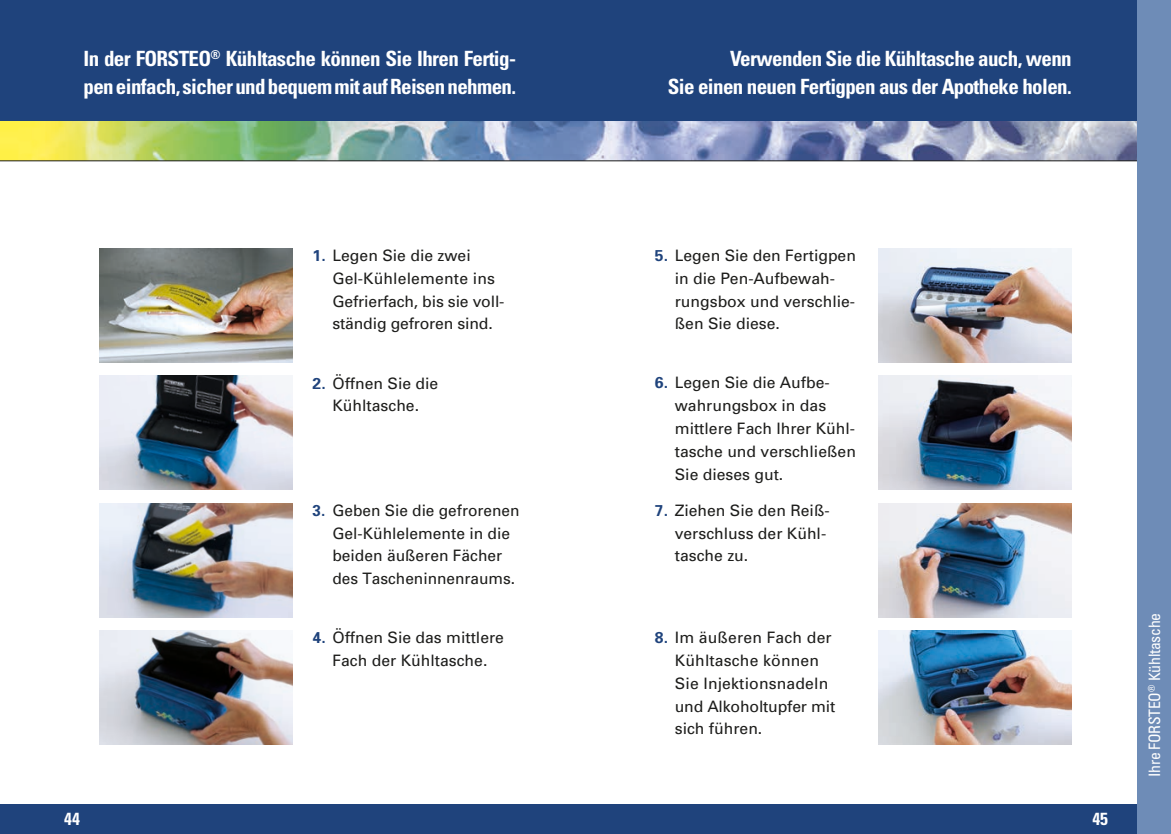
<style>
.page{position:relative;width:1171px;height:834px;background:#fff}
.page>*{position:absolute;margin:0;border:0;box-sizing:border-box;transform-origin:0 0}
.t1{font:700 condensed 21px/28px "Univers";letter-spacing:-.03em;color:#fff}
.t2{font:700 condensed 17.5px "Univers";color:#fff}
.t3{font:15.75px/22.8px "Univers";color:#1d1d1b}
.t4{font:condensed 15.75px "Univers";letter-spacing:-.02em;color:#fff}
.s1{font-weight:700;color:#1f437c}
</style>
<div class="page">
<div style="left:0;top:804px;width:1171px;height:29px;background:#1f437c"></div>
<div style="left:0;top:0;width:1171px;height:122px;background:#1f437c"></div>
<img style="left:0;top:122px;width:1137px;height:38px">
<div style="left:1137px;top:0;width:34px;height:833px;background:#6e8cb7"></div>
<hr style="left:0;top:160px;width:1137px;height:1px;background:#1d1d1b">
<img style="left:99px;top:375px;width:194px;height:114px">
<img style="left:99px;top:248px;width:194px;height:114px">
<img style="left:99px;top:503px;width:194px;height:114px">
<img style="left:99px;top:630px;width:194px;height:114px">
<img style="left:878px;top:248px;width:193px;height:114px">
<img style="left:878px;top:375px;width:193px;height:114px">
<img style="left:878px;top:503px;width:193px;height:114px">
<img style="left:878px;top:630px;width:193px;height:114px">
<h1 class="t1" style="left:84px;top:44px;width:434px">In der FORSTEO<sup>®</sup> Kühltasche können Sie Ihren Fertig‑ pen einfach, sicher und bequem mit auf Reisen nehmen.</h1>
<h1 class="t1" style="left:668px;top:44px;width:405px;text-align:right">Verwenden Sie die Kühltasche auch, wenn<br>Sie einen neuen Fertigpen aus der Apotheke holen.</h1>
<p class="t3" style="left:332px;top:244px;width:172px;text-indent:-20px"><span class="s1">1.</span> Legen Sie die zwei<br>Gel-Kühlelemente ins<br>Gefrierfach, bis sie voll&shy;ständig gefroren sind.</p>
<p class="t3" style="left:313px;top:371px;width:127px;text-align:center"><span class="s1">2.</span> Öffnen Sie die<br>Kühltasche.</p>
<p class="t3" style="left:332px;top:498px;width:189px;text-indent:-20px"><span class="s1">3.</span> Geben Sie die gefrorenen<br>Gel-Kühlelemente in die beiden äußeren Fächer des Tascheninnenraums.</p>
<p class="t3" style="left:313px;top:626px;width:193px;text-align:center"><span class="s1">4.</span> Öffnen Sie das mittlere<br>Fach der Kühltasche.</p>
<p class="t3" style="left:675px;top:244px;width:183px;text-indent:-20px"><span class="s1">5.</span> Legen Sie den Fertigpen in die Pen-Aufbewah&shy;rungsbox und verschlie&shy;ßen Sie diese.</p>
<p class="t3" style="left:675px;top:371px;width:183px;text-indent:-20px"><span class="s1">6.</span> Legen Sie die Aufbe&shy;wahrungsbox in das mittlere Fach Ihrer Kühl&shy;tasche und verschließen<br>Sie dieses gut.</p>
<p class="t3" style="left:675px;top:498px;width:155px;text-indent:-20px"><span class="s1">7.</span> Ziehen Sie den Reiß‑ verschluss der Kühl‑ tasche zu.</p>
<p class="t3" style="left:675px;top:626px;width:162px;text-indent:-20px"><span class="s1">8.</span> Im äußeren Fach der<br>Kühltasche können<br>Sie Injektionsnadeln und Alkoholtupfer mit sich führen.</p>
<p class="t2" style="left:64px;top:807px;width:17px">44</p>
<p class="t2" style="left:1092px;top:807px;width:17px">45</p>
<p class="t4" style="left:1144px;top:776px;width:165px;rotate:-90deg">Ihre FORSTEO<sup>®</sup> Kühltasche</p>
</div>
